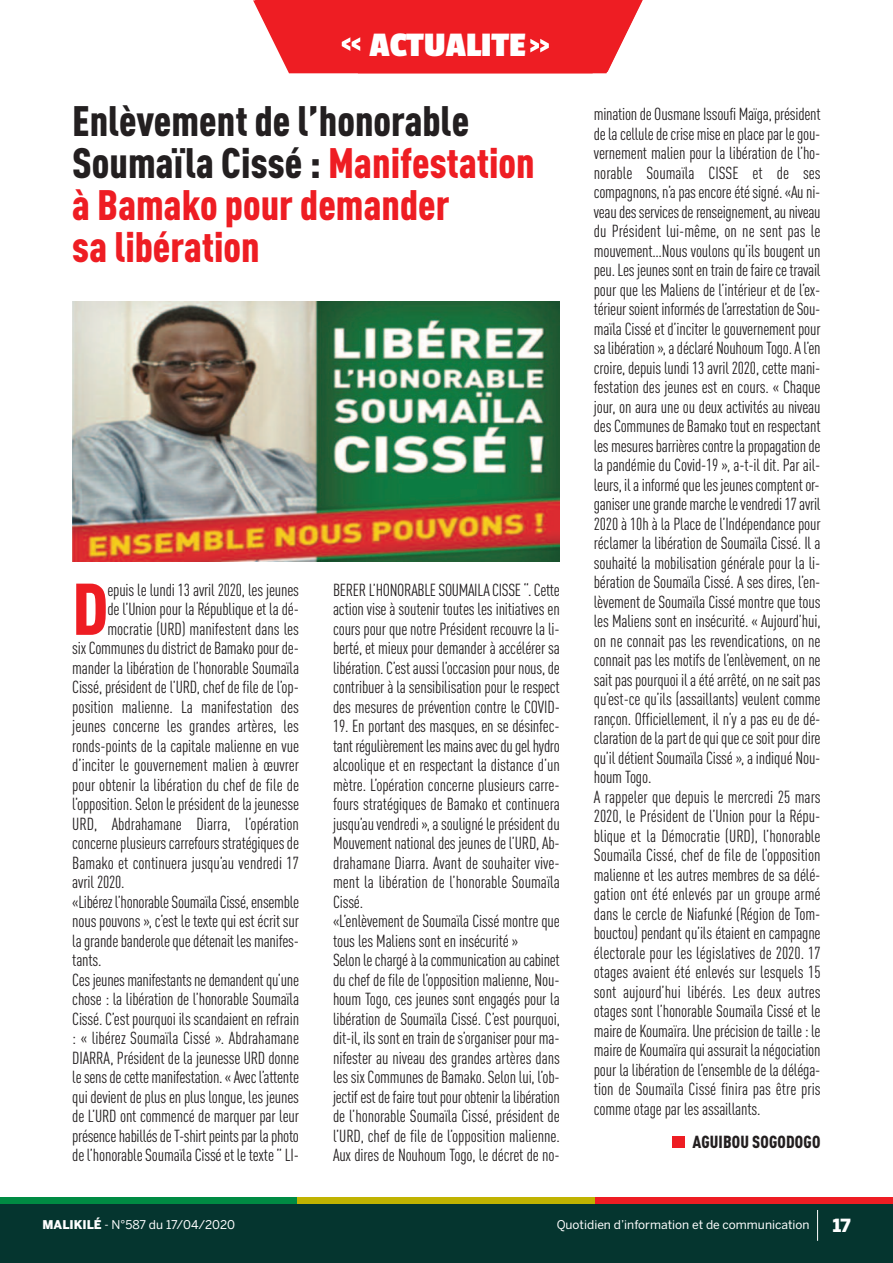
<style>
.page{position:relative;width:893px;height:1263px;background:#fff}
.page>*{position:absolute;margin:0;border:0;box-sizing:border-box;transform-origin:0 0}
.t1{font:900 condensed 72px "DIN Pro";color:#ee1d23}
.t2{font:900 condensed 42px/42px "DIN Pro";color:#ee1d23}
.t3{font:700 36px "Passion One";color:#fff}
.t4{font:900 18px "Benton Sans";color:#fff}
.t5{font:condensed 17.25px/19.5px "DIN Pro";letter-spacing:-.01em;color:#231f20}
.t6{font:900 condensed 17.25px "DIN Pro";letter-spacing:.01em;color:#231f20}
.t7{font:12px "Benton Sans";color:#fff}
.s1{color:#231f20}
.s2{font-weight:900}
</style>
<div class="page">
<div style="left:0;top:1203px;width:893px;height:60px;background:#05352f"></div>
<div style="left:0;top:1197px;width:298px;height:6px;background:#008b43"></div>
<div style="left:298px;top:1197px;width:297px;height:6px;background:#c0b301"></div>
<div style="left:595px;top:1197px;width:297px;height:6px;background:#ee1d23"></div>
<hr style="left:817px;top:1210px;width:1px;height:31px;background:#fff">
<svg style="left:253px;top:0;width:390px;height:73px;background:#ef3339"></svg>
<div style="left:672px;top:1137px;width:12px;height:11px;background:#ee1d23"></div>
<img style="left:72px;top:302px;width:488px;height:259px">
<h3 class="t3" style="left:370px;top:26px;width:157px">ACTUALITE</h3>
<h2 class="t2" style="left:72px;top:104px;width:464px"><span class="s1">Enlèvement de l’honorable<br>Soumaïla Cissé :</span> Manifestation à Bamako pour demander<br>sa libération</h2>
<h1 class="t1" style="left:72px;top:584px;width:37px">D</h1>
<p class="t5" style="left:107px;top:582px;width:193px">epuis le lundi 13 avril 2020, les jeunes</p>
<p class="t5" style="left:107px;top:601px;width:193px">de l’Union pour la République et la dé-</p>
<p class="t5" style="left:107px;top:621px;width:193px">mocratie (URD) manifestent dans les</p>
<p class="t5" style="left:72px;top:640px;width:228px">sixCommunesdudistrictde Bamakopourde-</p>
<p class="t5" style="left:72px;top:660px;width:228px">mander la libération de l’honorable Soumaïla</p>
<p class="t5" style="left:72px;top:679px;width:228px">Cissé, président de l’URD, chef de file de l’op-</p>
<p class="t5" style="left:72px;top:699px;width:228px">position malienne. La manifestation des</p>
<p class="t5" style="left:72px;top:718px;width:228px">jeunes concerne les grandes artères, les</p>
<p class="t5" style="left:72px;top:738px;width:228px">ronds-points de la capitale malienne en vue</p>
<p class="t5" style="left:72px;top:757px;width:228px">d’inciter le gouvernement malien à œuvrer</p>
<p class="t5" style="left:72px;top:777px;width:228px">pour obtenir la libération du chef de file de</p>
<p class="t5" style="left:72px;top:796px;width:228px">l’opposition. Selon le président de la jeunesse</p>
<p class="t5" style="left:72px;top:816px;width:228px">URD, Abdrahamane Diarra, l’opération</p>
<p class="t5" style="left:72px;top:835px;width:228px">concerneplusieurscarrefoursstratégiquesde</p>
<p class="t5" style="left:72px;top:855px;width:228px">Bamako et continuera jusqu’au vendredi 17</p>
<p class="t5" style="left:72px;top:874px;width:54px">avril 2020.</p>
<p class="t5" style="left:72px;top:894px;width:228px">«Libérezl’honorableSoumaïlaCissé,ensemble</p>
<p class="t5" style="left:72px;top:913px;width:228px">nous pouvons », c’est le texte qui est écrit sur</p>
<p class="t5" style="left:72px;top:933px;width:228px">lagrandebanderolequedétenait lesmanifes-</p>
<p class="t5" style="left:72px;top:952px;width:31px">tants.</p>
<p class="t5" style="left:72px;top:972px;width:228px">Cesjeunesmanifestantsnedemandentqu’une</p>
<p class="t5" style="left:72px;top:991px;width:228px">chose : la libération de l’honorable Soumaïla</p>
<p class="t5" style="left:72px;top:1011px;width:228px">Cissé. C’est pourquoi ils scandaient en refrain</p>
<p class="t5" style="left:72px;top:1030px;width:228px">: « libérez Soumaïla Cissé ». Abdrahamane</p>
<p class="t5" style="left:72px;top:1050px;width:228px">DIARRA, Président de la jeunesse URD donne</p>
<p class="t5" style="left:72px;top:1069px;width:228px">lesensdecettemanifestation.«Avecl’attente</p>
<p class="t5" style="left:72px;top:1089px;width:228px">qui devient de plus en plus longue, les jeunes</p>
<p class="t5" style="left:72px;top:1108px;width:228px">de L’URD ont commencé de marquer par leur</p>
<p class="t5" style="left:72px;top:1128px;width:228px">présencehabillésdeT-shirtpeintspar laphoto</p>
<p class="t5" style="left:72px;top:1147px;width:228px">de l’honorable Soumaïla Cissé et le texte ” LI-</p>
<p class="t5" style="left:333px;top:582px;width:228px;text-align:justify">BERER L’HONORABLESOUMAILACISSE“.Cette action vise à soutenir toutes les initiatives en cours pour que notre Président recouvre la li&shy;berté, et mieux pour demander à accélérer sa libération.C’estaussi l’occasionpournous,de contribuer à la sensibilisation pour le respect des mesures de prévention contre le COVID-</p>
<p class="t5" style="left:333px;top:718px;width:228px">19. En portant des masques, en se désinfec&shy;tant régulièrement lesmainsavecdugelhydro alcoolique et en respectant la distance d’un mètre. L’opération concerne plusieurs carre&shy;fours stratégiques de Bamako et continuera jusqu’auvendredi»,asoulignéleprésidentdu Mouvement national des jeunes de l’URD, Ab&shy;drahamane Diarra. Avant de souhaiter vive&shy;ment la libération de l’honorable Soumaïla Cissé.<br>«L’enlèvement de Soumaïla Cissé montre que tous les Maliens sont en insécurité » Selonlechargéàlacommunicationaucabinet du chef de file de l’opposition malienne, Nou&shy;houm Togo, ces jeunes sont engagés pour la libération de Soumaïla Cissé. C’est pourquoi, dit-il, ilssontentraindes’organiserpour ma&shy;nifester au niveau des grandes artères dans les six Communes de Bamako. Selon lui, l’ob&shy;jectifestdefairetoutpourobtenir lalibération de l’honorable Soumaïla Cissé, président de l’URD, chef de file de l’opposition malienne.<br>Aux dires de Nouhoum Togo, le décret de no-</p>
<p class="t5" style="left:594px;top:106px;width:228px">minationde OusmaneIssoufi Maïga,président delacelluledecrisemiseenplacepar legou&shy;vernement malien pour la libération de l’ho&shy;norable Soumaïla CISSE et de ses compagnons,n’apasencoreétésigné.«Auni&shy;veaudesservicesderenseignement,auniveau du Président lui-même, on ne sent pas le mouvement…Nous voulons qu’ils bougent un peu.Lesjeunessontentraindefairecetravail pour que les Maliens de l’intérieur et de l’ex&shy;térieursoient informésdel’arrestationdeSou&shy;maïla Cissé et d’inciter le gouvernement pour salibération»,adéclaré NouhoumTogo.Al’en croire, depuis lundi 13 avril 2020, cette mani&shy;festation des jeunes est en cours. « Chaque jour, on aura une ou deux activités au niveau desCommunesde Bamakotoutenrespectant lesmesuresbarrièrescontrelapropagationde la pandémie du Covid-19 », a-t-il dit. Par ail&shy;leurs, ilainforméquelesjeunescomptentor&shy;ganiserunegrandemarchelevendredi17avril 2020 à 10h à la Place de l’Indépendance pour réclamer la libération de Soumaïla Cissé. Il a souhaité la mobilisation générale pour la li&shy;bération de Soumaïla Cissé. A ses dires, l’en&shy;lèvement de Soumaïla Cissé montre que tous les Maliens sont en insécurité. « Aujourd’hui, on ne connait pas les revendications, on ne connait pas les motifs de l’enlèvement, on ne saitpaspourquoi ilaétéarrêté,onnesaitpas qu’est-ce qu’ils (assaillants) veulent comme rançon. Officiellement, il n’y a pas eu de dé&shy;clarationdelapartdequiquecesoitpourdire qu’il détient Soumaïla Cissé », a indiqué Nou&shy;houm Togo.<br>A rappeler que depuis le mercredi 25 mars 2020, le Président de l’Union pour la Répu&shy;blique et la Démocratie (URD), l’honorable Soumaïla Cissé, chef de file de l’opposition malienne et les autres membres de sa délé&shy;gation ont été enlevés par un groupe armé dans le cercle de Niafunké (Région de Tom&shy;bouctou) pendant qu’ils étaient en campagne électorale pour les législatives de 2020. 17 otages avaient été enlevés sur lesquels 15 sont aujourd’hui libérés. Les deux autres otages sont l’honorable Soumaïla Cissé et le mairede Koumaïra. Uneprécisiondetaille: le maire de Koumaïra qui assurait la négociation pour la libération de l’ensemble de la déléga&shy;tion de Soumaïla Cissé finira pas être pris comme otage par les assaillants.</p>
<p class="t6" style="left:692px;top:1135px;width:129px">AGUIBOU SOGODOGO</p>
<p class="t7" style="left:43px;top:1218px;width:194px"><span class="s2">MALIKILÉ</span> - N°587 du 17/04/2020</p>
<p class="t7" style="left:557px;top:1218px;width:254px">Quotidien d’information et de communication</p>
<p class="t4" style="left:833px;top:1215px;width:19px">17</p>
</div>
